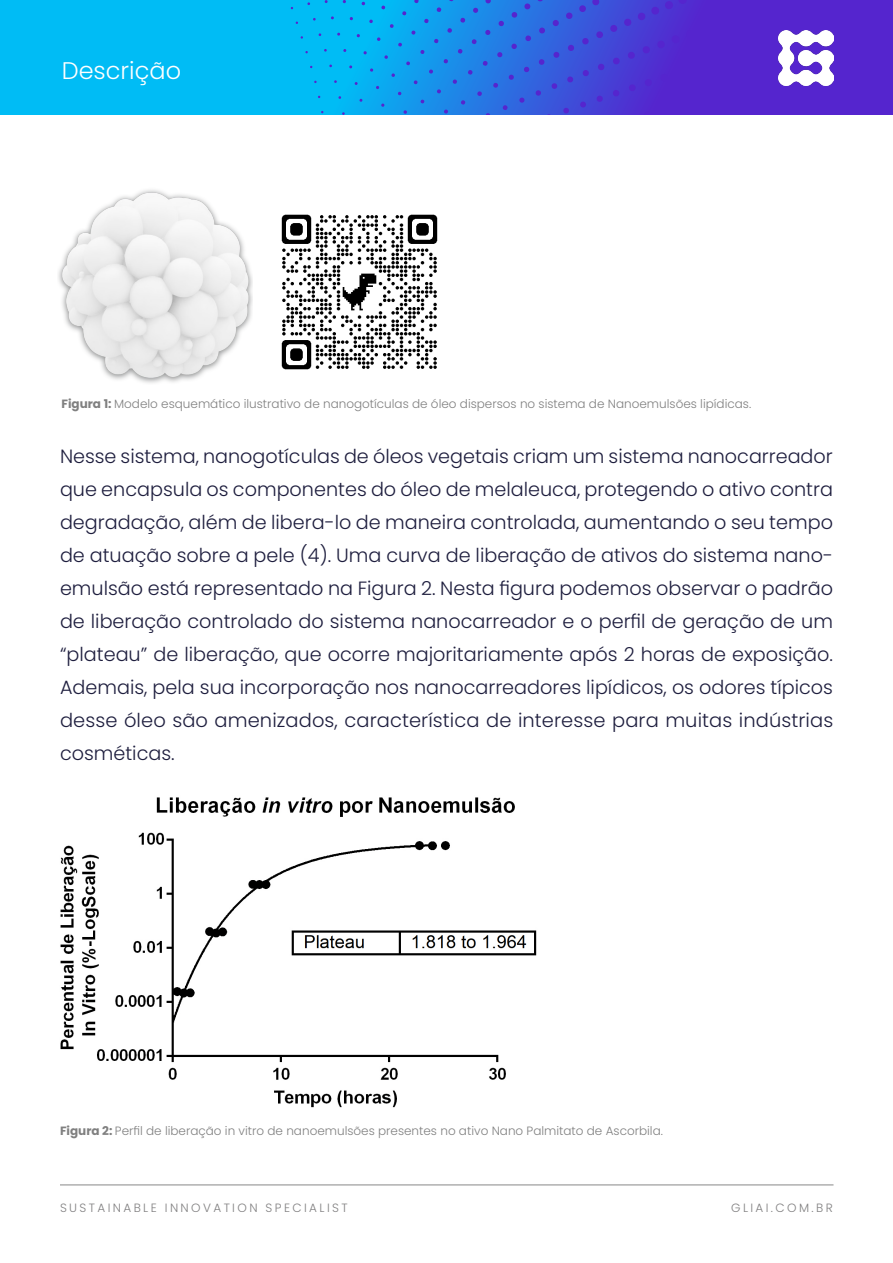
<style>
.page{position:relative;width:893px;height:1263px;background:#fff}
.page>*{position:absolute;margin:0;border:0;box-sizing:border-box;transform-origin:0 0}
.t1{font:300 24px "Poppins";color:#fff}
.t2{font:300 19.2px/33px "Poppins";letter-spacing:.005em;color:#1e1e3e;text-align:justify}
.t3{font:300 12px "Poppins";color:#808080}
.t4{font:300 12px "Poppins";letter-spacing:.2em;color:#818081}
.s1{font-weight:700}
</style>
<div class="page">
<hr style="left:60px;top:1185px;width:773px;height:1px;background:#878787">
<svg style="left:0;top:0;width:893px;height:115px;background:#129bec"></svg>
<svg style="left:250px;top:0;width:563px;height:115px;background:#2c6de0"></svg>
<img style="left:778px;top:30px;width:55px;height:56px">
<img style="left:281px;top:214px;width:157px;height:156px">
<img style="left:58px;top:189px;width:195px;height:194px">
<img style="left:60px;top:797px;width:477px;height:311px">
<p class="t1" style="left:62px;top:56px;width:121px">Descrição</p>
<p class="t3" style="left:62px;top:397px;width:691px"><span class="s1">Figura 1:</span> Modelo esquemático ilustrativo de nanogotículas de óleo dispersos no sistema de Nanoemulsões lipídicas.</p>
<p class="t2" style="left:60px;top:439px;width:775px">Nesse sistema, nanogotículas de óleos vegetais criam um sistema nanocarreador que encapsula os componentes do óleo de melaleuca, protegendo o ativo contra degradação, além de libera-lo de maneira controlada, aumentando o seu tempo de atuação sobre a pele (4). Uma curva de liberação de ativos do sistema nano&shy;emulsão está representado na Figura 2. Nesta figura podemos observar o padrão de liberação controlado do sistema nanocarreador e o perfil de geração de um “plateau” de liberação, que ocorre majoritariamente após 2 horas de exposição.<br>Ademais, pela sua incorporação nos nanocarreadores lipídicos, os odores típicos desse óleo são amenizados, característica de interesse para muitas indústrias cosméticas.</p>
<p class="t3" style="left:60px;top:1124px;width:604px"><span class="s1">Figura 2:</span> Perfil de liberação in vitro de nanoemulsões presentes no ativo Nano Palmitato de Ascorbila.</p>
<p class="t4" style="left:60px;top:1201px;width:289px">SUSTAINABLE INNOVATION SPECIALIST</p>
<p class="t4" style="left:731px;top:1201px;width:103px">GLIAI.COM.BR</p>
</div>
